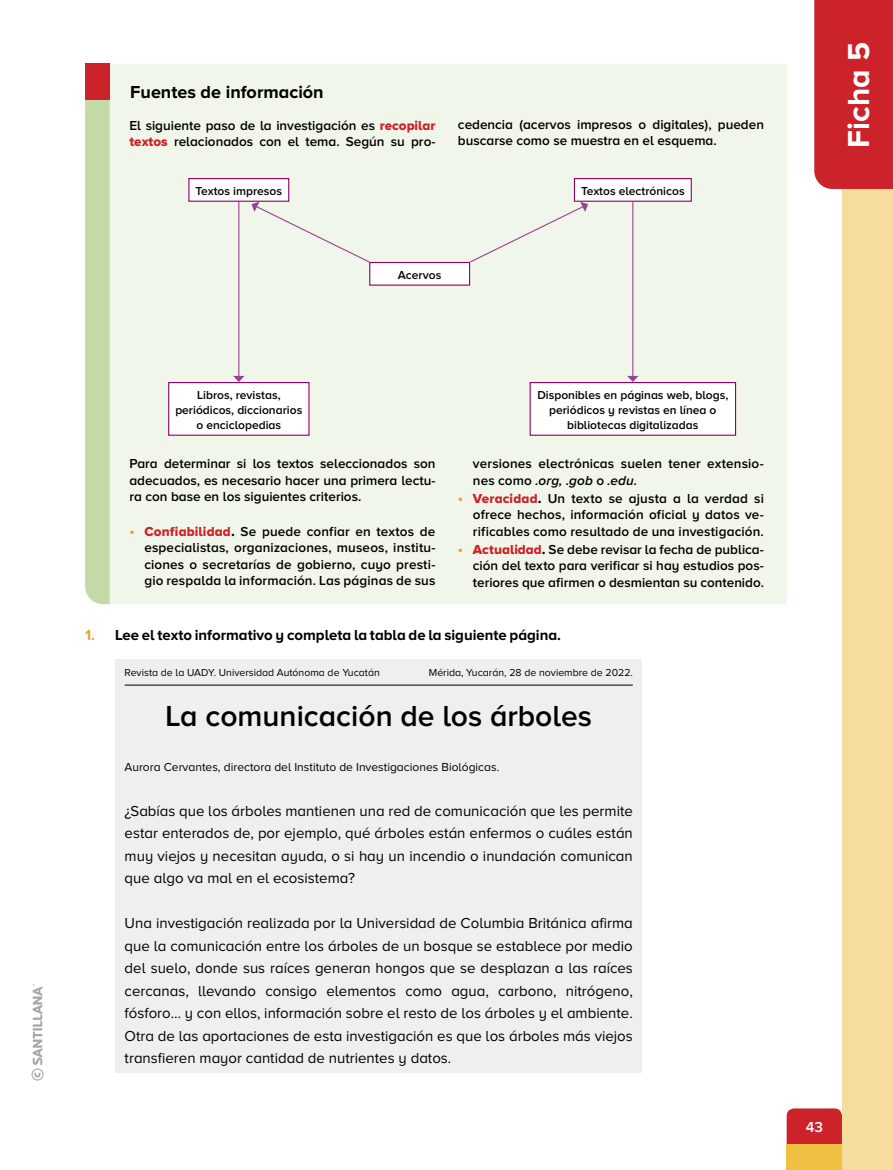
<style>
.page{position:relative;width:893px;height:1170px;background:#fff}
.page>*{position:absolute;margin:0;border:0;box-sizing:border-box;transform-origin:0 0}
.t1{font:700 31.5px "Proxima Nova A";color:#fff}
.t2{font:600 30px "Proxima Nova A";color:#000}
.t3{font:700 18px "Proxima Nova A";color:#000}
.t4{font:15px/22.5px "Proxima Nova A";color:#000;text-align:justify}
.t5{font:700 15px "Proxima Nova A";color:#000}
.t6{font:600 15px "Proxima Nova A";color:#fff}
.t7{font:600 13.5px/16.5px "Proxima Nova A";color:#000;text-align:justify}
.t8{font:600 12px/15px "Proxima Nova A";color:#000;text-align:center}
.t9{font:12px "Proxima Nova A";color:#000}
.t10{font:10.5px "Proxima Nova A";color:#000}
.s1{font-family:"Proxima Nova A Extrabld";font-weight:400;color:#cc2229}
.s2{font-weight:700;font-size:15px;color:#e6a630}
.s3{font-weight:700;font-size:15px}
.s4{font-style:italic}
.s5{color:#e6a630}
</style>
<div class="page">
<div style="left:842px;top:0;width:51px;height:1169px;background:#f7dd9d"></div>
<div style="left:787px;top:1108px;width:55px;height:36px;background:#cc2229"></div>
<div style="left:787px;top:1144px;width:55px;height:25px;background:#efc143"></div>
<div style="left:814px;top:0;width:79px;height:189px;background:#cc2229"></div>
<div style="left:110px;top:64px;width:677px;height:540px;background:#f0f6ea"></div>
<div style="left:85px;top:100px;width:25px;height:504px;background:#c1daa6"></div>
<div style="left:85px;top:64px;width:25px;height:36px;background:#cc2229"></div>
<div style="left:116px;top:659px;width:526px;height:413px;background:#edf0ee"></div>
<hr style="left:125px;top:684px;width:508px;height:1px;background:#000">
<div style="left:189px;top:178px;width:100px;height:23px;background:#fff"></div>
<div style="left:188px;top:178px;width:101px;height:24px;border:1px solid #960067"></div>
<div style="left:169px;top:382px;width:140px;height:53px;background:#fff"></div>
<div style="left:168px;top:382px;width:142px;height:54px;border:1px solid #960067"></div>
<div style="left:530px;top:382px;width:205px;height:53px;background:#fff"></div>
<div style="left:530px;top:382px;width:206px;height:54px;border:1px solid #960067"></div>
<div style="left:574px;top:178px;width:117px;height:23px;background:#fff"></div>
<div style="left:574px;top:178px;width:118px;height:24px;border:1px solid #960067"></div>
<div style="left:370px;top:262px;width:100px;height:23px;background:#fff"></div>
<div style="left:369px;top:262px;width:101px;height:24px;border:1px solid #960067"></div>
<div style="left:251px;top:202px;width:120px;height:61px;background:#f0f6ea"></div>
<div style="left:469px;top:202px;width:119px;height:61px;background:#f0f6ea"></div>
<hr style="left:238px;top:202px;width:1px;height:174px;background:#9c4193">
<svg style="left:233px;top:376px;width:11px;height:6px"></svg>
<hr style="left:632px;top:202px;width:1px;height:174px;background:#9c4193">
<svg style="left:627px;top:376px;width:11px;height:6px"></svg>
<svg style="left:32px;top:984px;width:12px;height:96px"></svg>
<h3 class="t3" style="left:130px;top:82px;width:195px">Fuentes de información</h3>
<p class="t7" style="left:129px;top:117px;width:308px">El siguiente paso de la investigación es <span class="s1">recopilar textos</span> relacionados con el tema. Según su pro-</p>
<p class="t7" style="left:458px;top:115px;width:308px">cedencia (acervos impresos o digitales), pueden buscarse como se muestra en el esquema.</p>
<p class="t8" style="left:195px;top:183px;width:88px">Textos impresos</p>
<p class="t8" style="left:398px;top:267px;width:45px">Acervos</p>
<p class="t8" style="left:581px;top:183px;width:105px">Textos electrónicos</p>
<h1 class="t1" style="left:841px;top:148px;width:107px;rotate:-90deg">Ficha 5</h1>
<p class="t8" style="left:175px;top:387px;width:128px">Libros, revistas, periódicos, diccionarios o enciclopedias</p>
<p class="t8" style="left:537px;top:387px;width:193px">Disponibles en páginas web, blogs, periódicos y revistas en línea o bibliotecas digitalizadas</p>
<p class="t7" style="left:129px;top:455px;width:308px">Para determinar si los textos seleccionados son adecuados, es necesario hacer una primera lectu&shy;ra con base en los siguientes criterios.</p>
<p class="t7" style="left:144px;top:523px;width:293px;text-indent:-15px"><span class="s2">•</span> <span class="s1">Confiabilidad</span><span class="s3">.</span> Se puede confiar en textos de especialistas, organizaciones, museos, institu&shy;ciones o secretarías de gobierno, cuyo presti&shy;gio respalda la información. Las páginas de sus</p>
<p class="t7" style="left:473px;top:455px;width:293px">versiones electrónicas suelen tener extensio&shy;nes como <span class="s4">.org, .gob</span> o <span class="s4">.edu.</span></p>
<p class="t7" style="left:473px;top:490px;width:293px;text-indent:-15px"><span class="s2">•</span> <span class="s1">Veracidad</span><span class="s3">.</span> Un texto se ajusta a la verdad si ofrece hechos, información oficial y datos ve&shy;rificables como resultado de una investigación.</p>
<p class="t7" style="left:473px;top:541px;width:293px;text-indent:-15px"><span class="s2">•</span> <span class="s1">Actualidad</span><span class="s3">.</span> Se debe revisar la fecha de publica&shy;ción del texto para verificar si hay estudios pos&shy;teriores que afirmen o desmientan su contenido.</p>
<p class="t5" style="left:85px;top:626px;width:477px"><span class="s5">1.</span> Lee el texto informativo y completa la tabla de la siguiente página.</p>
<p class="t10" style="left:125px;top:667px;width:257px">Revista de la UADY. Universidad Autónoma de Yucatán</p>
<p class="t10" style="left:429px;top:667px;width:206px">Mérida, Yucarán, 28 de noviembre de 2022.</p>
<h2 class="t2" style="left:166px;top:699px;width:428px">La comunicación de los árboles</h2>
<p class="t9" style="left:125px;top:760px;width:376px">Aurora Cervantes, directora del Instituto de Investigaciones Biológicas.</p>
<p class="t4" style="left:125px;top:799px;width:510px">¿Sabías que los árboles mantienen una red de comunicación que les permite estar enterados de, por ejemplo, qué árboles están enfermos o cuáles están muy viejos y necesitan ayuda, o si hay un incendio o inundación comunican que algo va mal en el ecosistema?</p>
<p class="t4" style="left:125px;top:911px;width:510px">Una investigación realizada por la Universidad de Columbia Británica afirma que la comunicación entre los árboles de un bosque se establece por medio del suelo, donde sus raíces generan hongos que se desplazan a las raíces cercanas, llevando consigo elementos como agua, carbono, nitrógeno, fósforo… y con ellos, información sobre el resto de los árboles y el ambiente.<br>Otra de las aportaciones de esta investigación es que los árboles más viejos transfieren mayor cantidad de nutrientes y datos.</p>
<p class="t6" style="left:806px;top:1118px;width:19px">43</p>
</div>
